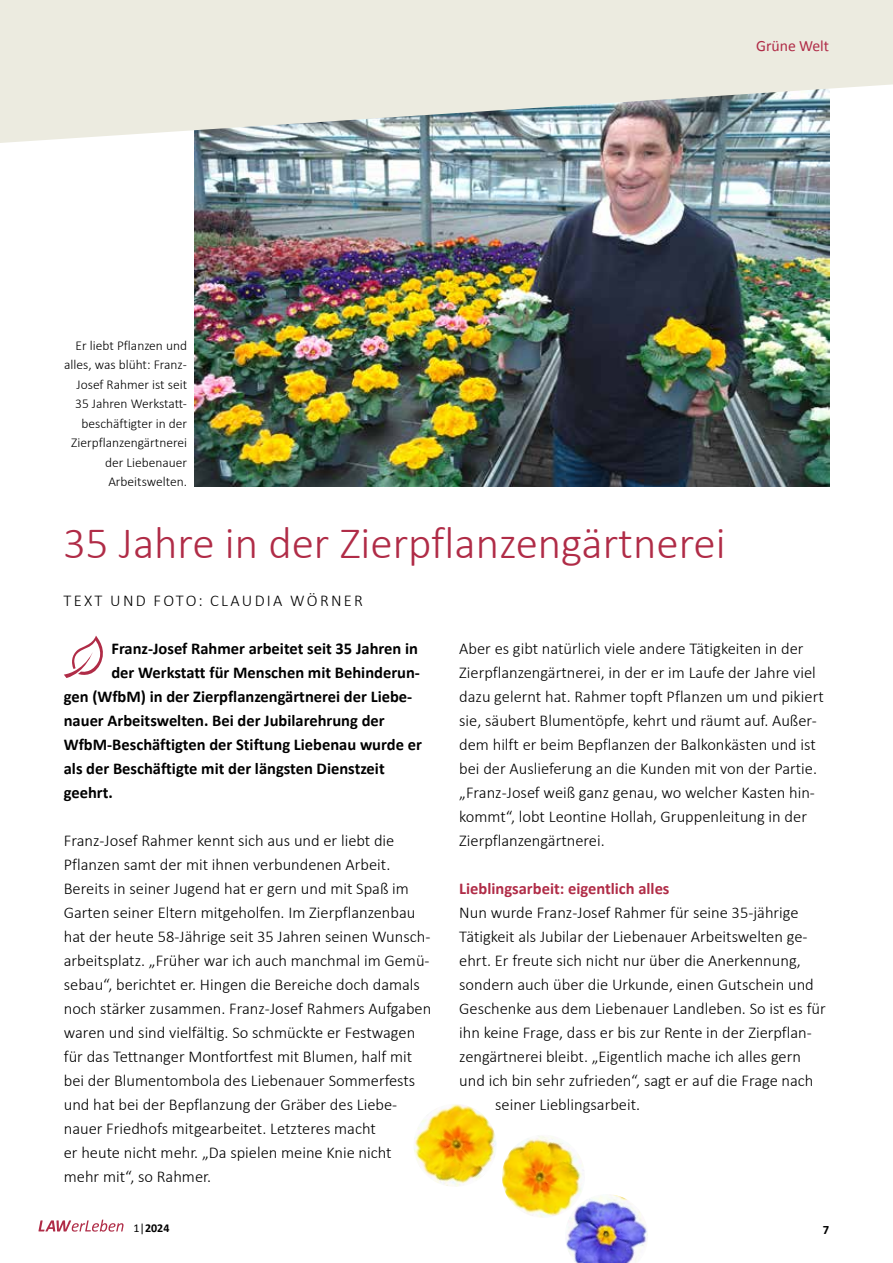
<style>
.page{position:relative;width:893px;height:1263px;background:#fff}
.page>*{position:absolute;margin:0;border:0;box-sizing:border-box;transform-origin:0 0}
.t1{font:300 45px "Calibri";color:#b02c47}
.t2{font:300 16.5px/24px "Calibri";color:#000}
.t3{font:700 16.5px "Calibri";color:#000}
.t4{font:700 16.5px "Calibri";color:#b02c47}
.t5{font:300 16.5px "Calibri";letter-spacing:.14em;color:#000}
.t6{font:15.75px "Calibri";color:#b02c47}
.t7{font:300 13.5px/19.5px "Calibri";color:#000;text-align:right}
.t8{font:700 12.75px "Calibri";color:#000}
.t9{font:700 12px "Calibri";color:#000}
.s1{font-weight:400}
</style>
<div class="page">
<img style="left:0;top:0;width:893px;height:1263px">
<p class="t7" style="left:64px;top:335px;width:124px">Er liebt Pflanzen und alles, was blüht: Franz-<br>Josef Rahmer ist seit<br>35 Jahren Werkstatt&shy;beschäftigter in der<br>Zierpflanzengärtnerei der Liebenauer<br>Arbeitswelten.</p>
<p class="t6" style="left:756px;top:36px;width:75px">Grüne Welt</p>
<h1 class="t1" style="left:63px;top:515px;width:664px">35 Jahre in der Zierpflanzengärtnerei</h1>
<p class="t5" style="left:63px;top:590px;width:301px">TEXT UND FOTO: CLAUDIA WÖRNER</p>
<p class="t3" style="left:111px;top:638px;width:308px">Franz-Josef Rahmer arbeitet seit 35 Jahren in</p>
<p class="t3" style="left:111px;top:662px;width:310px">der Werkstatt für Menschen mit Behinderun-</p>
<p class="t3" style="left:64px;top:686px;width:350px">gen (WfbM) in der Zierpflanzengärtnerei der Liebe-</p>
<p class="t3" style="left:64px;top:710px;width:322px">nauer Arbeitswelten. Bei der Jubilarehrung der</p>
<p class="t3" style="left:64px;top:734px;width:360px">WfbM-Beschäftigten der Stiftung Liebenau wurde er</p>
<p class="t3" style="left:64px;top:758px;width:322px">als der Beschäftigte mit der längsten Dienstzeit</p>
<p class="t3" style="left:64px;top:782px;width:51px">geehrt.</p>
<p class="t2" style="left:64px;top:828px;width:369px">Franz-Josef Rahmer kennt sich aus und er liebt die Pflanzen samt der mit ihnen verbundenen Arbeit.<br>Bereits in seiner Jugend hat er gern und mit Spaß im Garten seiner Eltern mitgeholfen. Im Zierpflanzenbau hat der heute 58-Jährige seit 35 Jahren seinen Wunsch&shy;arbeitsplatz. „Früher war ich auch manchmal im Gemü&shy;sebau“, berichtet er. Hingen die Bereiche doch damals noch stärker zusammen. Franz-Josef Rahmers Aufgaben waren und sind vielfältig. So schmückte er Festwagen für das Tettnanger Montfortfest mit Blumen, half mit bei der Blumentombola des Liebenauer Sommerfests und hat bei der Bepflanzung der Gräber des Liebe&shy;nauer Friedhofs mitgearbeitet. Letzteres macht<br>er heute nicht mehr. „Da spielen meine Knie nicht<br>mehr mit“, so Rahmer.</p>
<p class="t2" style="left:459px;top:636px;width:366px">Aber es gibt natürlich viele andere Tätigkeiten in der Zierpflanzengärtnerei, in der er im Laufe der Jahre viel dazu gelernt hat. Rahmer topft Pflanzen um und pikiert sie, säubert Blumentöpfe, kehrt und räumt auf. Außer&shy;dem hilft er beim Bepflanzen der Balkonkästen und ist bei der Auslieferung an die Kunden mit von der Partie. „Franz-Josef weiß ganz genau, wo welcher Kasten hin&shy;kommt“, lobt Leontine Hollah, Gruppenleitung in der Zierpflanzengärtnerei.</p>
<p class="t4" style="left:459px;top:878px;width:212px">Lieblingsarbeit: eigentlich alles</p>
<p class="t2" style="left:459px;top:900px;width:341px">Nun wurde Franz-Josef Rahmer für seine 35-jährige</p>
<p class="t2" style="left:459px;top:924px;width:350px">Tätigkeit als Jubilar der Liebenauer Arbeitswelten ge-</p>
<p class="t2" style="left:459px;top:948px;width:343px">ehrt. Er freute sich nicht nur über die Anerkennung,</p>
<p class="t2" style="left:459px;top:972px;width:356px">sondern auch über die Urkunde, einen Gutschein und</p>
<p class="t2" style="left:459px;top:996px;width:368px">Geschenke aus dem Liebenauer Landleben. So ist es für</p>
<p class="t2" style="left:459px;top:1020px;width:354px">ihn keine Frage, dass er bis zur Rente in der Zierpflan-</p>
<p class="t2" style="left:459px;top:1044px;width:343px">zengärtnerei bleibt. „Eigentlich mache ich alles gern</p>
<p class="t2" style="left:459px;top:1068px;width:356px">und ich bin sehr zufrieden“, sagt er auf die Frage nach</p>
<p class="t2" style="left:495px;top:1092px;width:146px">seiner Lieblingsarbeit.</p>
<p class="t9" style="left:134px;top:1220px;width:37px"><span class="s1">1|</span>2024</p>
<p class="t8" style="left:823px;top:1222px;width:8px">7</p>
</div>
